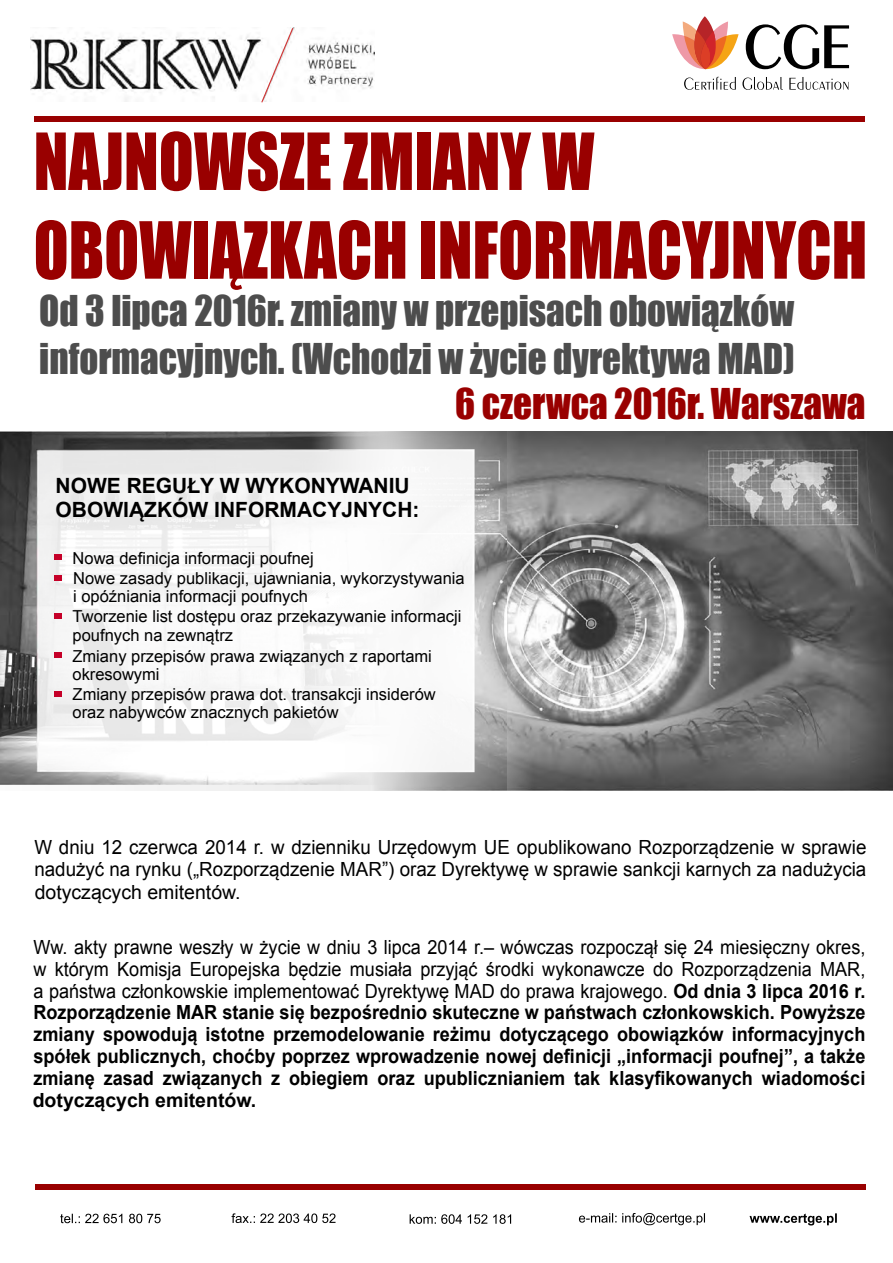
<style>
.page{position:relative;width:893px;height:1263px;background:#fff}
.page>*{position:absolute;margin:0;border:0;box-sizing:border-box;transform-origin:0 0}
.t1{font:72.75px/88.7px "Impact";color:#900;scale:.88 1}
.t2{font:39px/47.5px "Impact";color:#4d4d4d;scale:.95 1}
.t3{font:39px "Impact";color:#900;scale:.95 1}
.t4{font:700 21px/23.4px "Arial";color:#000}
.t5{font:700 19.5px/21.8px "Arial";color:#000;text-align:justify;scale:.93 1}
.t6{font:19.5px/21.8px "Arial";color:#000;scale:.96 1}
.t7{font:19.5px "Arial";color:#000}
.t8{font:16.5px/19.2px "Arial";color:#000}
.s1{font-weight:400}
</style>
<div class="page">
<img style="left:507px;top:431px;width:386px;height:359px">
<img style="left:134px;top:431px;width:373px;height:359px">
<img style="left:0;top:431px;width:464px;height:354px">
<svg style="left:684px;top:77px;width:164px;height:13px"></svg>
<svg style="left:746px;top:24px;width:103px;height:45px"></svg>
<svg style="left:672px;top:16px;width:67px;height:53px"></svg>
<img style="left:36px;top:449px;width:439px;height:323px">
<svg style="left:60px;top:1214px;width:101px;height:9px"></svg>
<svg style="left:232px;top:1213px;width:103px;height:10px"></svg>
<svg style="left:410px;top:1214px;width:101px;height:10px"></svg>
<svg style="left:579px;top:1213px;width:126px;height:12px"></svg>
<svg style="left:749px;top:1213px;width:88px;height:12px"></svg>
<div style="left:34px;top:117px;width:831px;height:5px;background:#900"></div>
<div style="left:36px;top:1185px;width:830px;height:5px;background:#900"></div>
<img style="left:31px;top:27px;width:343px;height:75px">
<svg style="left:260px;top:27px;width:34px;height:76px"></svg>
<h1 class="t1" style="left:34px;top:121px;width:949px">NAJNOWSZE ZMIANY W<br>OBOWIĄZKACH INFORMACYJNYCH</h1>
<h2 class="t2" style="left:39px;top:289px;width:797px">Od 3 lipca 2016r. zmiany w przepisach obowiązków informacyjnych. (Wchodzi w życie dyrektywa MAD)</h2>
<p class="t4" style="left:56px;top:476px;width:365px">NOWE REGUŁY W WYKONYWANIU<br>OBOWIĄZKÓW INFORMACYJNYCH:</p>
<h2 class="t3" style="left:455px;top:388px;width:433px">6 czerwca 2016r. Warszawa</h2>
<p class="t8" style="left:73px;top:549px;width:394px;line-height:20.1px">Nowa definicja informacji poufnej<br>Nowe zasady publikacji, ujawniania, wykorzystywania</p>
<p class="t8" style="left:73px;top:588px;width:390px;line-height:20px">i opóźniania informacji poufnych<br>Tworzenie list dostępu oraz przekazywanie informacji</p>
<p class="t8" style="left:72px;top:626px;width:361px;line-height:21px">poufnych na zewnątrz<br>Zmiany przepisów prawa związanych z raportami</p>
<p class="t8" style="left:72px;top:666px;width:365px">okresowymi<br>Zmiany przepisów prawa dot. transakcji insiderów oraz nabywców znacznych pakietów</p>
<p class="t6" style="left:34px;top:838px;width:868px">W dniu 12 czerwca 2014 r. w dzienniku Urzędowym UE opublikowano Rozporządzenie w sprawie nadużyć na rynku („Rozporządzenie MAR”) oraz Dyrektywę w sprawie sankcji karnych za nadużycia</p>
<p class="t7" style="left:35px;top:885px;width:207px">dotyczących emitentów.</p>
<p class="t5" style="left:33px;top:938px;width:897px"><span class="s1">Ww. akty prawne weszły w życie w dniu 3 lipca 2014 r.– wówczas rozpoczął się 24 miesięczny okres, w którym Komisja Europejska będzie musiała przyjąć środki wykonawcze do Rozporządzenia MAR, a państwa członkowskie implementować Dyrektywę MAD do prawa krajowego.</span> Od dnia 3 lipca 2016 r.<br>Rozporządzenie MAR stanie się bezpośrednio skuteczne w państwach członkowskich. Powyższe zmiany spowodują istotne przemodelowanie reżimu dotyczącego obowiązków informacyjnych spółek publicznych, choćby poprzez wprowadzenie nowej definicji „informacji poufnej”, a także zmianę zasad związanych z obiegiem oraz upublicznianiem tak klasyfikowanych wiadomości dotyczących emitentów.</p>
</div>
